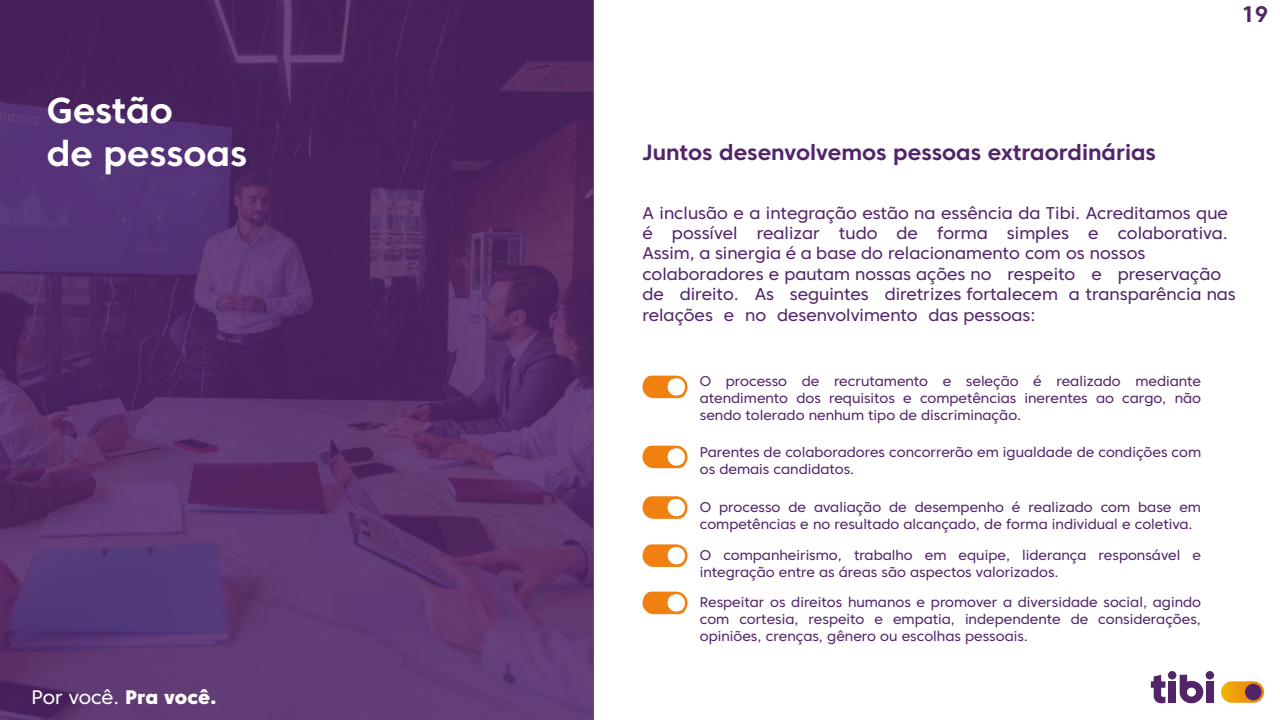
<style>
.page{position:relative;width:1280px;height:720px;background:#fff}
.page>*{position:absolute;margin:0;border:0;box-sizing:border-box;transform-origin:0 0}
.t1{font:700 36px/43.2px "Core Sans C 65";color:#fff}
.t2{font:700 22.5px "Core Sans C 65";color:#52256a}
.t3{font:700 22px "Core Sans C 65";color:#52256a}
.t4{font:19.5px "Core Sans C 45";letter-spacing:-.01em;color:#fff}
.t5{font:17px/20.4px "Core Sans C 45";color:#52256a}
.t6{font:14px/16.8px "Core Sans C 45";color:#52256a}
.s1{font-family:"Core Sans C 85";font-weight:800}
</style>
<div class="page">
<svg style="left:0;top:0;width:594px;height:720px;background:#542e69"></svg>
<div style="left:1168px;top:681px;width:8px;height:22px;background:#522569"></div>
<div style="left:1168px;top:671px;width:8px;height:8px;background:#522569;border-radius:50%"></div>
<svg style="left:1221px;top:681px;width:43px;height:22px"></svg>
<div style="left:1245px;top:684px;width:17px;height:16px;background:#522569;border-radius:50%"></div>
<svg style="left:1151px;top:675px;width:14px;height:28px"></svg>
<div style="left:1206px;top:681px;width:8px;height:22px;background:#522569"></div>
<div style="left:1206px;top:671px;width:8px;height:8px;background:#522569;border-radius:50%"></div>
<svg style="left:1180px;top:675px;width:23px;height:28px"></svg>
<svg style="left:642px;top:375px;width:46px;height:24px"></svg>
<svg style="left:642px;top:445px;width:46px;height:24px"></svg>
<svg style="left:642px;top:496px;width:46px;height:23px"></svg>
<svg style="left:642px;top:544px;width:46px;height:23px"></svg>
<svg style="left:642px;top:591px;width:46px;height:24px"></svg>
<h1 class="t1" style="left:47px;top:88px;width:202px">Gestão<br>de pessoas</h1>
<h3 class="t4" style="left:32px;top:685px;width:186px">Por você. <span class="s1">Pra você.</span></h3>
<h2 class="t2" style="left:1241px;top:0;width:29px">19</h2>
<h3 class="t3" style="left:642px;top:138px;width:515px">Juntos desenvolvemos pessoas extraordinárias</h3>
<p class="t5" style="left:642px;top:202px;width:595px">A inclusão e a integração estão na essência da Tibi. Acreditamos que é possível realizar tudo de forma simples e colaborativa.<br>Assim, a sinergia é a base do relacionamento com os nossos colaboradores e pautam nossas ações no respeito e preservação de direito. As seguintes diretrizes fortalecem a transparência nas relações e no desenvolvimento das pessoas:</p>
<p class="t6" style="left:700px;top:373px;width:503px;text-align:justify">O processo de recrutamento e seleção é realizado mediante atendimento dos requisitos e competências inerentes ao cargo, não sendo tolerado nenhum tipo de discriminação.</p>
<p class="t6" style="left:700px;top:444px;width:503px">Parentes de colaboradores concorrerão em igualdade de condições com os demais candidatos.</p>
<p class="t6" style="left:700px;top:498px;width:503px">O processo de avaliação de desempenho é realizado com base em competências e no resultado alcançado, de forma individual e coletiva.</p>
<p class="t6" style="left:700px;top:546px;width:503px">O companheirismo, trabalho em equipe, liderança responsável e integração entre as áreas são aspectos valorizados.</p>
<p class="t6" style="left:700px;top:594px;width:503px;text-align:justify">Respeitar os direitos humanos e promover a diversidade social, agindo com cortesia, respeito e empatia, independente de considerações, opiniões, crenças, gênero ou escolhas pessoais.</p>
</div>
